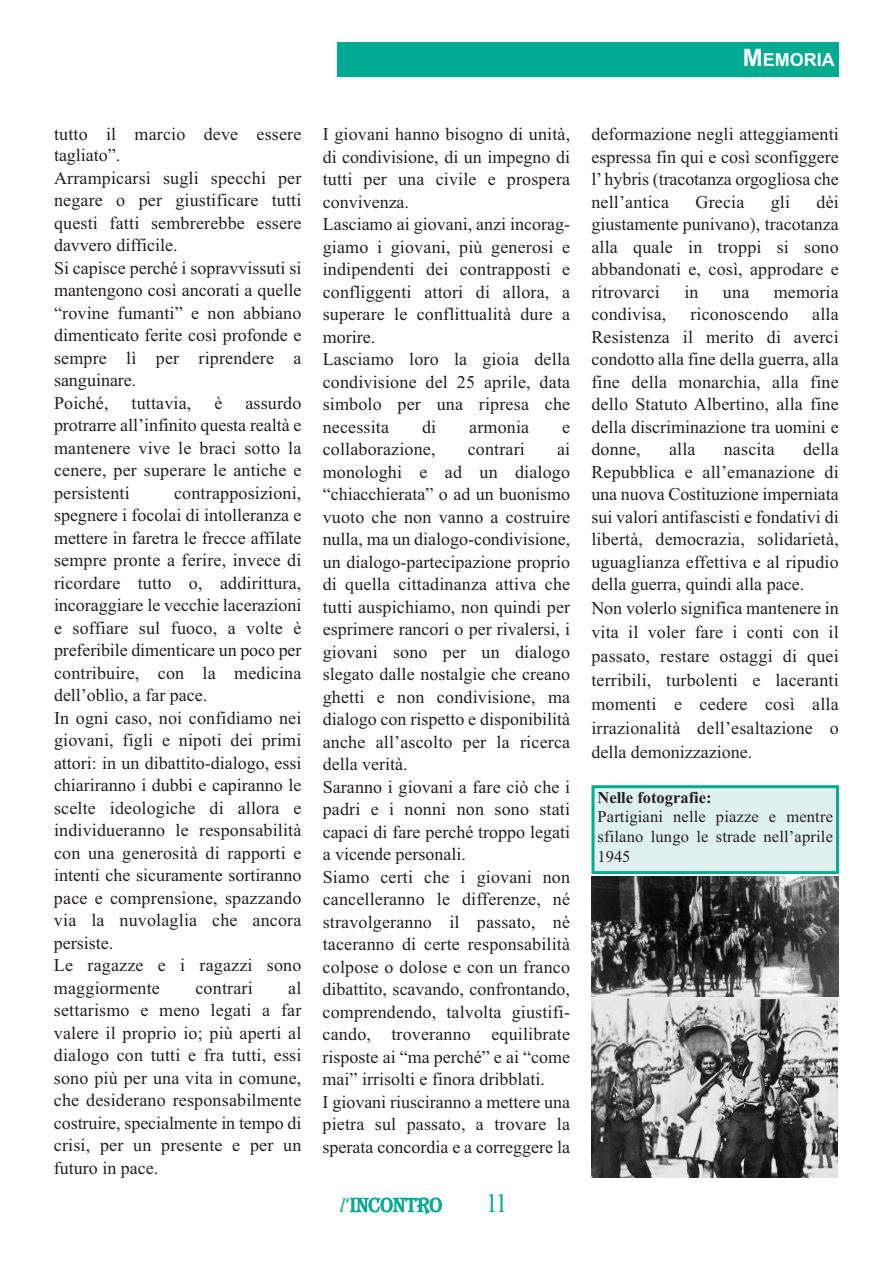
<style>
.page{position:relative;width:893px;height:1263px;background:#fff}
.page>*{position:absolute;margin:0;border:0;box-sizing:border-box;transform-origin:0 0}
.t1{font:27px "Times New Roman";color:#00ab91;scale:.9 1}
.t2{font:20.1px "Algerian Bas D";color:#00ab91}
.t3{font:18px/22.5px "Times New Roman";letter-spacing:.01em;color:#231f20}
.t4{font:700 18px "Arial";color:#fff}
.t5{font:16.5px/19.8px "Times New Roman";letter-spacing:.01em;color:#231f20;text-align:justify}
.t6{font:700 16.5px "Times New Roman";color:#231f20}
.s1{font-size:24px}
.s2{font-family:"Times New Roman";font-style:italic}
</style>
<div class="page">
<div style="left:337px;top:43px;width:502px;height:34px;background:#00ab91"></div>
<img style="left:591px;top:998px;width:247px;height:180px">
<div style="left:594px;top:788px;width:242px;height:83px;background:#def1ed"></div>
<div style="left:591px;top:785px;width:248px;height:89px;border:3px solid #00ab91"></div>
<img style="left:591px;top:876px;width:248px;height:120px">
<p class="t4" style="left:743px;top:49px;width:93px"><span class="s1">M</span>EMORIA</p>
<p class="t3" style="left:54px;top:123px;width:249px">tutto il marcio deve essere tagliato”.<br>Arrampicarsi sugli specchi per negare o per giustificare tutti questi fatti sembrerebbe essere davvero difficile.<br>Si capisce perché i sopravvissuti si mantengono così ancorati a quelle “rovine fumanti” e non abbiano dimenticato ferite così profonde e sempre lì per riprendere a sanguinare.<br>Poiché,</p>
<p class="t3" style="left:54px;top:391px;width:249px;text-align:justify;text-indent:191px">assurdo protrarre all’infinito questa realtà e mantenere vive le braci sotto la cenere, per superare le antiche e persistenti</p>
<p class="t3" style="left:132px;top:391px;width:61px">tuttavia,</p>
<p class="t3" style="left:214px;top:391px;width:9px">è</p>
<p class="t3" style="left:54px;top:481px;width:249px;text-indent:120px">contrapposizioni, spegnere i focolai di intolleranza e mettere in faretra le frecce affilate sempre pronte a ferire, invece di ricordare tutto o, addirittura, incoraggiare le vecchie lacerazioni e soffiare sul fuoco, a volte è preferibile dimenticare un poco per contribuire, con la medicina dell’oblìo, a far pace.<br>In ogni caso, noi confidiamo nei giovani, figli e nipoti dei primi attori: in un dibattito-dialogo, essi chiariranno i dubbi e capiranno le scelte ideologiche di allora e individueranno le responsabilità con una generosità di rapporti e intenti che sicuramente sortiranno pace e comprensione, spazzando via la nuvolaglia che ancora persiste.<br>Le ragazze e i ragazzi sono maggiormente</p>
<p class="t3" style="left:54px;top:976px;width:249px;text-align:justify;text-indent:234px">al settarismo e meno legati a far valere il proprio io; più aperti al dialogo con tutti e fra tutti, essi sono più per una vita in comune, che desiderano responsabilmente costruire, specialmente in tempo di crisi, per un presente e per un futuro in pace.</p>
<p class="t3" style="left:195px;top:976px;width:59px">contrari</p>
<p class="t3" style="left:323px;top:123px;width:249px">I giovani hanno bisogno di unità, di condivisione, di un impegno di tutti per una civile e prospera convivenza.<br>Lasciamo ai giovani, anzi incorag&shy;giamo i giovani, più generosi e indipendenti dei contrapposti e confliggenti attori di allora, a superare le conflittualità dure a morire.<br>Lasciamo loro la gioia della condivisione del 25 aprile, data simbolo per una ripresa che necessita</p>
<p class="t3" style="left:422px;top:415px;width:16px">di</p>
<p class="t3" style="left:469px;top:415px;width:62px">armonia</p>
<p class="t3" style="left:562px;top:415px;width:9px">e</p>
<p class="t3" style="left:323px;top:438px;width:114px">collaborazione,</p>
<p class="t3" style="left:468px;top:438px;width:59px">contrari</p>
<p class="t3" style="left:323px;top:438px;width:249px;text-indent:234px">ai monologhi e ad un dialogo “chiacchierata” o ad un buonismo vuoto che non vanno a costruire nulla, ma un dialogo-condivisione, un dialogo-partecipazione proprio di quella cittadinanza attiva che tutti auspichiamo, non quindi per esprimere rancori o per rivalersi, i giovani sono per un dialogo slegato dalle nostalgie che creano ghetti e non condivisione, ma dialogo con rispetto e disponibilità anche all’ascolto per la ricerca della verità.<br>Saranno i giovani a fare ciò che i padri e i nonni non sono stati capaci di fare perché troppo legati a vicende personali.<br>Siamo certi che i giovani non cancelleranno le differenze, né stravolgeranno il passato, nè taceranno di certe responsabilità colpose o dolose e con un franco dibattito, scavando, confrontando, comprendendo, talvolta giustifi&shy;cando, troveranno equilibrate risposte ai “ma perché” e ai “come mai” irrisolti e finora dribblati.<br>I giovani riusciranno a mettere una pietra sul passato, a trovare la sperata concordia e a correggere la</p>
<p class="t2" style="left:339px;top:1193px;width:104px"><span class="s2">l</span>’INCONTRO</p>
<h1 class="t1" style="left:486px;top:1187px;width:26px">11</h1>
<p class="t3" style="left:591px;top:123px;width:249px;text-align:justify">deformazione negli atteggiamenti espressa fin qui e così sconfiggere l’ hybris (tracotanza orgogliosa che nell’antica</p>
<p class="t3" style="left:591px;top:190px;width:249px;text-align:justify;text-indent:225px">dèi giustamente punivano), tracotanza alla quale in troppi si sono abbandonati e, così, approdare e ritrovarci</p>
<p class="t3" style="left:695px;top:190px;width:50px">Grecia</p>
<p class="t3" style="left:771px;top:190px;width:21px">gli</p>
<p class="t3" style="left:684px;top:280px;width:16px">in</p>
<p class="t3" style="left:723px;top:280px;width:28px">una</p>
<p class="t3" style="left:774px;top:280px;width:67px">memoria</p>
<p class="t3" style="left:591px;top:303px;width:249px;text-align:justify;text-indent:221px">alla Resistenza il merito di averci condotto alla fine della guerra, alla fine della monarchia, alla fine dello Statuto Albertino, alla fine della discriminazione tra uomini e donne,</p>
<p class="t3" style="left:591px;top:303px;width:77px">condivisa,</p>
<p class="t3" style="left:690px;top:303px;width:99px">riconoscendo</p>
<p class="t3" style="left:591px;top:437px;width:249px;line-height:23.2px;text-indent:212px">della<br>Repubblica e all’emanazione di una nuova Costituzione imperniata sui valori antifascisti e fondativi di libertà, democrazia, solidarietà, uguaglianza effettiva e al ripudio della guerra, quindi alla pace.<br>Non volerlo significa mantenere in vita il voler fare i conti con il passato, restare ostaggi di quei terribili, turbolenti e laceranti momenti e cedere così alla irrazionalità dell’esaltazione o della demonizzazione.</p>
<p class="t6" style="left:597px;top:787px;width:116px">Nelle fotografie:</p>
<p class="t5" style="left:597px;top:807px;width:237px">Partigiani nelle piazze e mentre sfilano lungo le strade nell’aprile 1945</p>
<p class="t3" style="left:669px;top:438px;width:28px">alla</p>
<p class="t3" style="left:724px;top:438px;width:53px">nascita</p>
</div>
